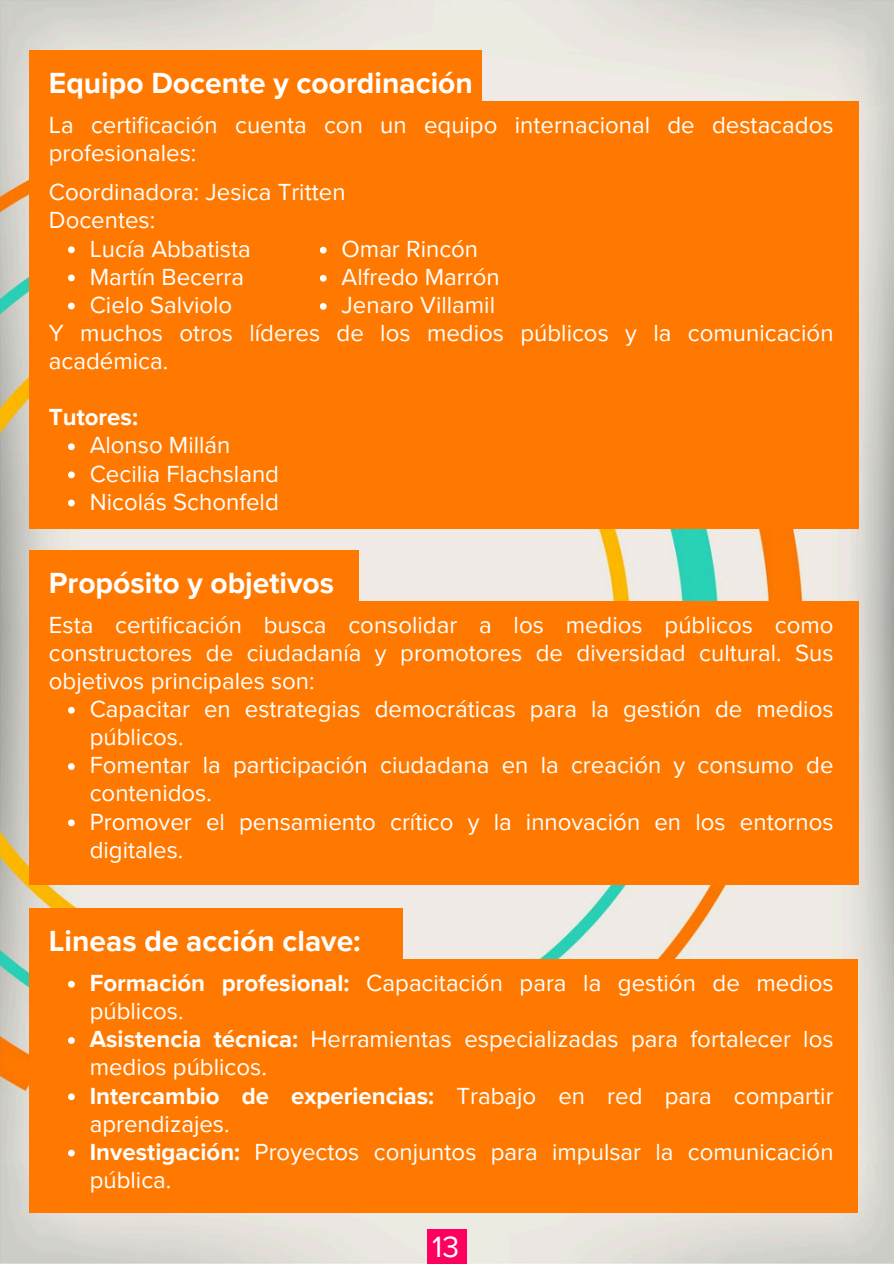
<style>
.page{position:relative;width:894px;height:1264px;background:#fff}
.page>*{position:absolute;margin:0;border:0;box-sizing:border-box;transform-origin:0 0}
.t1{font:30.15px "Proxima Nova";color:#fff}
.t2{font:700 30px "Proxima Nova";color:#fff}
.t3{font:24px/28.2px "Proxima Nova";color:#fff}
.t4{font:700 24px "Proxima Nova";color:#fff}
.s1{font-weight:700}
</style>
<div class="page">
<img style="left:0;top:0;width:893px;height:1263px">
<div style="left:427px;top:1228px;width:39px;height:35px;background:#ff0060"></div>
<div style="left:29px;top:550px;width:329px;height:66px;background:#ff7900"></div>
<div style="left:29px;top:50px;width:452px;height:67px;background:#ff7900"></div>
<div style="left:29px;top:601px;width:829px;height:283px;background:#ff7900"></div>
<div style="left:29px;top:101px;width:829px;height:428px;background:#ff7900"></div>
<svg style="left:68px;top:707px;width:7px;height:6px"></svg>
<svg style="left:68px;top:763px;width:7px;height:7px"></svg>
<svg style="left:68px;top:819px;width:7px;height:7px"></svg>
<div style="left:29px;top:908px;width:373px;height:67px;background:#ff7900"></div>
<div style="left:29px;top:959px;width:828px;height:254px;background:#ff7900"></div>
<svg style="left:68px;top:980px;width:7px;height:7px"></svg>
<svg style="left:68px;top:1037px;width:7px;height:6px"></svg>
<svg style="left:68px;top:1093px;width:7px;height:7px"></svg>
<svg style="left:68px;top:1149px;width:7px;height:7px"></svg>
<svg style="left:68px;top:246px;width:7px;height:7px"></svg>
<svg style="left:68px;top:274px;width:7px;height:7px"></svg>
<svg style="left:68px;top:303px;width:7px;height:6px"></svg>
<svg style="left:68px;top:443px;width:7px;height:7px"></svg>
<svg style="left:68px;top:471px;width:7px;height:7px"></svg>
<svg style="left:68px;top:499px;width:7px;height:7px"></svg>
<svg style="left:320px;top:247px;width:6px;height:6px"></svg>
<svg style="left:320px;top:275px;width:6px;height:7px"></svg>
<svg style="left:320px;top:303px;width:6px;height:7px"></svg>
<p class="t2" style="left:49px;top:65px;width:425px">Equipo Docente y coordinación</p>
<p class="t3" style="left:49px;top:111px;width:786px">La certificación cuenta con un equipo internacional de destacados profesionales:</p>
<p class="t3" style="left:49px;top:179px;width:298px">Coordinadora: Jesica Tritten</p>
<p class="t3" style="left:49px;top:207px;width:108px">Docentes:</p>
<p class="t3" style="left:90px;top:235px;width:162px">Lucía Abbatista</p>
<h1 class="t3" style="left:90px;top:263px;width:156px">Martín Becerra</h1>
<p class="t3" style="left:90px;top:291px;width:144px">Cielo Salviolo</p>
<p class="t3" style="left:49px;top:319px;width:786px">Y muchos otros líderes de los medios públicos y la comunicación académica.</p>
<p class="t4" style="left:49px;top:403px;width:91px">Tutores:</p>
<p class="t3" style="left:90px;top:432px;width:142px">Alonso Millán</p>
<h1 class="t3" style="left:90px;top:460px;width:191px">Cecilia Flachsland</h1>
<p class="t3" style="left:90px;top:488px;width:191px">Nicolás Schonfeld</p>
<p class="t3" style="left:341px;top:235px;width:138px">Omar Rincón</p>
<p class="t3" style="left:341px;top:263px;width:159px">Alfredo Marrón</p>
<p class="t3" style="left:341px;top:291px;width:155px">Jenaro Villamil</p>
<p class="t2" style="left:49px;top:565px;width:287px">Propósito y objetivos</p>
<h1 class="t3" style="left:49px;top:611px;width:786px;text-align:justify">Esta certificación busca consolidar a los medios públicos como constructores de ciudadanía y promotores de diversidad cultural. Sus objetivos principales son:</h1>
<p class="t3" style="left:90px;top:695px;width:745px">Capacitar en estrategias democráticas para la gestión de medios públicos.</p>
<p class="t3" style="left:90px;top:751px;width:745px">Fomentar la participación ciudadana en la creación y consumo de contenidos.</p>
<p class="t3" style="left:90px;top:808px;width:745px">Promover el pensamiento crítico y la innovación en los entornos digitales.</p>
<p class="t2" style="left:49px;top:923px;width:313px">Lineas de acción clave:</p>
<p class="t3" style="left:90px;top:969px;width:745px"><span class="s1">Formación profesional:</span> Capacitación para la gestión de medios públicos.</p>
<h2 class="t3" style="left:90px;top:1025px;width:745px"><span class="s1">Asistencia técnica:</span> Herramientas especializadas para fortalecer los medios públicos.</h2>
<p class="t3" style="left:90px;top:1081px;width:745px"><span class="s1">Intercambio de experiencias:</span> Trabajo en red para compartir aprendizajes.</p>
<p class="t3" style="left:90px;top:1138px;width:745px"><span class="s1">Investigación:</span> Proyectos conjuntos para impulsar la comunicación pública.</p>
<p class="t1" style="left:432px;top:1229px;width:28px">13</p>
</div>
